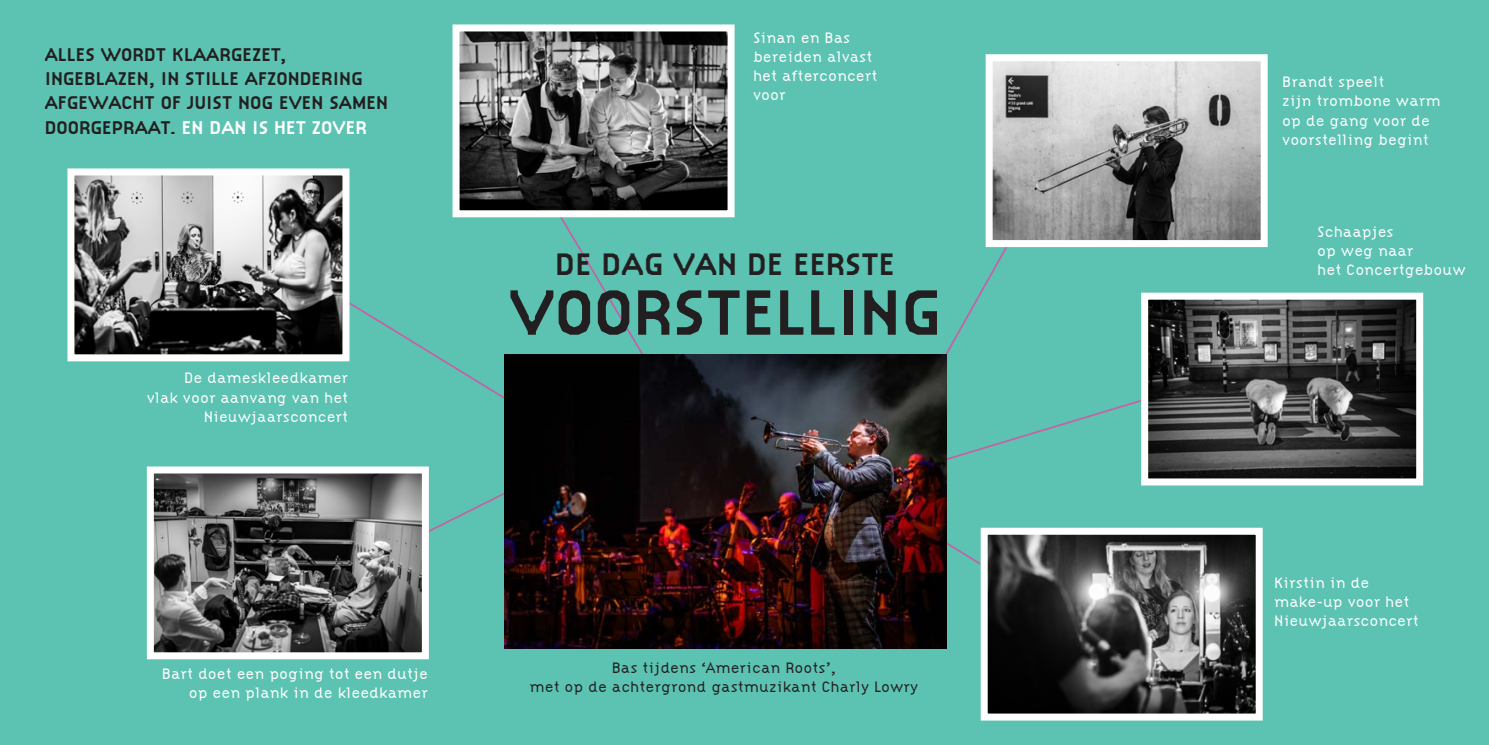
<style>
.page{position:relative;width:1489px;height:745px;background:#fff}
.page>*{position:absolute;margin:0;border:0;box-sizing:border-box;transform-origin:0 0}
.t1{font:700 66.5px "Citizen OT";color:#231f20}
.t2{font:700 32.38px "Citizen OT";color:#231f20}
.t3{font:700 19.07px/24.3px "Citizen OT";color:#231f20}
.t4{font:300 15.75px/19.2px "Citizen OT";color:#fff}
.t5{font:300 15.75px/19.2px "Citizen OT";color:#231f20;text-align:center}
.s1{color:#fff}
</style>
<div class="page">
<div style="left:0;top:0;width:1488px;height:744px;background:#5cc3b2"></div>
<svg style="left:353px;top:304px;width:151px;height:95px"></svg>
<svg style="left:432px;top:493px;width:72px;height:38px"></svg>
<svg style="left:945px;top:250px;width:192px;height:227px"></svg>
<svg style="left:945px;top:492px;width:32px;height:123px"></svg>
<svg style="left:562px;top:221px;width:81px;height:133px"></svg>
<svg style="left:452px;top:24px;width:283px;height:197px;background:#6c6f6e"></svg>
<svg style="left:985px;top:54px;width:283px;height:196px;background:#a8aaa9"></svg>
<svg style="left:1137px;top:292px;width:287px;height:194px;background:#585b5a"></svg>
<svg style="left:977px;top:527px;width:286px;height:194px;background:#505655"></svg>
<svg style="left:146px;top:466px;width:286px;height:194px;background:#696e6d"></svg>
<svg style="left:67px;top:168px;width:286px;height:194px;background:#808282"></svg>
<img style="left:504px;top:354px;width:441px;height:294px">
<p class="t3" style="left:45px;top:42px;width:345px">ALLES WORDT KLAARGEZET,<br>INGEBLAZEN, IN STILLE AFZONDERING<br>AFGEWACHT OF JUIST NOG EVEN SAMEN<br>DOORGEPRAAT. <span class="s1">EN DAN IS HET ZOVER</span></p>
<p class="t4" style="left:147px;top:368px;width:203px;text-align:right">De dameskleedkamer<br>vlak voor aanvang van het<br>Nieuwjaarsconcert</p>
<p class="t4" style="left:753px;top:28px;width:126px">Sinan en Bas bereiden alvast het afterconcert voor</p>
<h2 class="t2" style="left:555px;top:245px;width:341px">DE DAG VAN DE EERSTE</h2>
<h1 class="t1" style="left:509px;top:273px;width:433px">VOORSTELLING</h1>
<p class="t4" style="left:162px;top:663px;width:268px;text-align:right">Bart doet een poging tot een dutje op een plank in de kleedkamer</p>
<p class="t5" style="left:529px;top:657px;width:390px">Bas tijdens ‘American Roots’,<br>met op de achtergrond gastmuzikant Charly Lowry</p>
<p class="t4" style="left:1282px;top:72px;width:160px">Brandt speelt<br>zijn trombone warm op de gang voor de voorstelling begint</p>
<p class="t4" style="left:1317px;top:221px;width:150px">Schaapjes<br>op weg naar<br>het Concertgebouw</p>
<p class="t4" style="left:1274px;top:572px;width:146px">Kirstin in de make-up voor het<br>Nieuwjaarsconcert</p>
</div>
